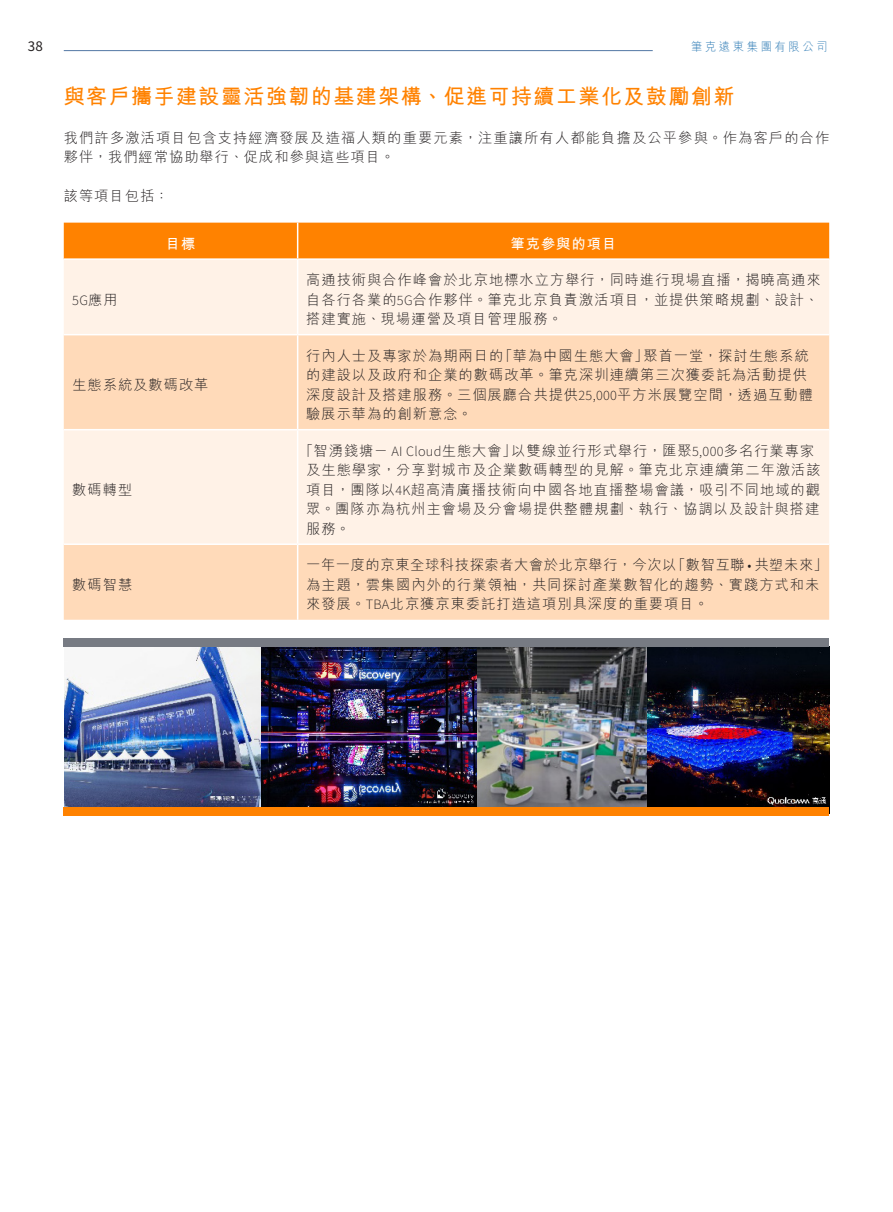
<style>
.page{position:relative;width:893px;height:1212px;background:#fff}
.page>*{position:absolute;margin:0;border:0;box-sizing:border-box;transform-origin:0 0}
._02_H2{font:700 21px "M Hei HK";letter-spacing:.07em;color:#ff8200}
.t1{font:15px "Source Sans Pro";color:#231f20}
._50_Table_txt{font:300 14.25px/19.5px "M Hei HK";letter-spacing:.07em;color:#231f20}
._00_txt{font:300 14.25px/19.5px "M Hei HK";letter-spacing:.08em;color:#231f20}
._50_Table_txt-2{font:700 14.25px "M Hei HK";letter-spacing:.07em;color:#fff}
._50_Table_txt-3{font:300 14.25px "Source Sans Pro";color:#231f20}
.t2{font:300 12px "M Hei HK";letter-spacing:.22em;color:#317db6;scale:.95 1}
.s1{font-family:"M Hei HK"}
.s2{font-family:"Source Sans Pro"}
</style>
<div class="page">
<hr style="left:64px;top:50px;width:589px;height:1px;background:#6586ae">
<div style="left:64px;top:223px;width:765px;height:35px;background:#ff8200"></div>
<div style="left:64px;top:260px;width:765px;height:74px;background:#fff2e7"></div>
<svg style="left:64px;top:335px;width:765px;height:285px;background:#ffe3cb"></svg>
<hr style="left:297px;top:223px;width:1px;height:35px;background:#fff">
<hr style="left:297px;top:260px;width:1px;height:74px;background:#fff">
<hr style="left:297px;top:335px;width:1px;height:94px;background:#fff">
<hr style="left:64px;top:429px;width:234px;height:1px;background:#fff">
<hr style="left:298px;top:429px;width:531px;height:1px;background:#fff">
<hr style="left:297px;top:430px;width:1px;height:113px;background:#fff">
<hr style="left:64px;top:543px;width:234px;height:2px;background:#fff">
<hr style="left:298px;top:543px;width:531px;height:2px;background:#fff">
<hr style="left:297px;top:545px;width:1px;height:75px;background:#fff">
<img style="left:64px;top:647px;width:375px;height:160px">
<img style="left:439px;top:647px;width:208px;height:160px">
<img style="left:647px;top:647px;width:182px;height:160px">
<div style="left:64px;top:638px;width:765px;height:9px;background:#777b83"></div>
<div style="left:64px;top:807px;width:765px;height:9px;background:#ff8200"></div>
<p class="t1" style="left:28px;top:37px;width:17px">38</p>
<p class="t2" style="left:691px;top:38px;width:145px">筆克遠東集團有限公司</p>
<p class="_02_H2" style="left:64px;top:81px;width:672px">與客戶攜手建設靈活強韌的基建架構、促進可持續工業化及鼓勵創新</p>
<p class="_00_txt" style="left:64px;top:127px;width:767px">我們許多激活項目包含支持經濟發展及造福人類的重要元素，注重讓所有人都能負擔及公平參與。作為客戶的合作夥伴，我們經常協助舉行、促成和參與這些項目。</p>
<p class="_00_txt" style="left:64px;top:186px;width:107px">該等項目包括：</p>
<p class="_50_Table_txt-2" style="left:166px;top:233px;width:31px">目標</p>
<p class="_50_Table_txt-2" style="left:511px;top:233px;width:107px">筆克參與的項目</p>
<p class="_50_Table_txt-3" style="left:72px;top:291px;width:47px">5G<span class="s1">應用</span></p>
<p class="_50_Table_txt" style="left:72px;top:375px;width:138px">生態系統及數碼改革</p>
<p class="_50_Table_txt" style="left:72px;top:479px;width:61px">數碼轉型</p>
<p class="_50_Table_txt" style="left:72px;top:574px;width:61px">數碼智慧</p>
<p class="_50_Table_txt" style="left:306px;top:270px;width:516px">高通技術與合作峰會於北京地標水立方舉行，同時進行現場直播，揭曉高通來自各行各業的<span class="s2">5G</span>合作夥伴。筆克北京負責激活項目，並提供策略規劃、設計、搭建實施、現場運營及項目管理服務。</p>
<p class="_50_Table_txt" style="left:306px;top:345px;width:508px">行內人士及專家於為期兩日的「華為中國生態大會」聚首一堂，探討生態系統的建設以及政府和企業的數碼改革。筆克深圳連續第三次獲委託為活動提供深度設計及搭建服務。三個展廳合共提供<span class="s2">25,000</span>平方米展覽空間，透過互動體驗展示華為的創新意念。</p>
<p class="_50_Table_txt" style="left:306px;top:440px;width:516px;text-indent:-7px">「智湧錢塘－ <span class="s2">AI Cloud</span>生態大會」以雙線並行形式舉行，匯聚<span class="s2">5,000</span>多名行業專家及生態學家，分享對城市及企業數碼轉型的見解。筆克北京連續第二年激活該項目，團隊以<span class="s2">4K</span>超高清廣播技術向中國各地直播整場會議，吸引不同地域的觀眾。團隊亦為杭州主會場及分會場提供整體規劃、執行、協調以及設計與搭建服務。</p>
<p class="_50_Table_txt" style="left:306px;top:555px;width:523px">一年一度的京東全球科技探索者大會於北京舉行，今次以「數智互聯 <span class="s2">•</span> 共塑未來」為主題，雲集國內外的行業領袖，共同探討產業數智化的趨勢、實踐方式和未來發展。<span class="s2">TBA</span>北京獲京東委託打造這項別具深度的重要項目。</p>
</div>
